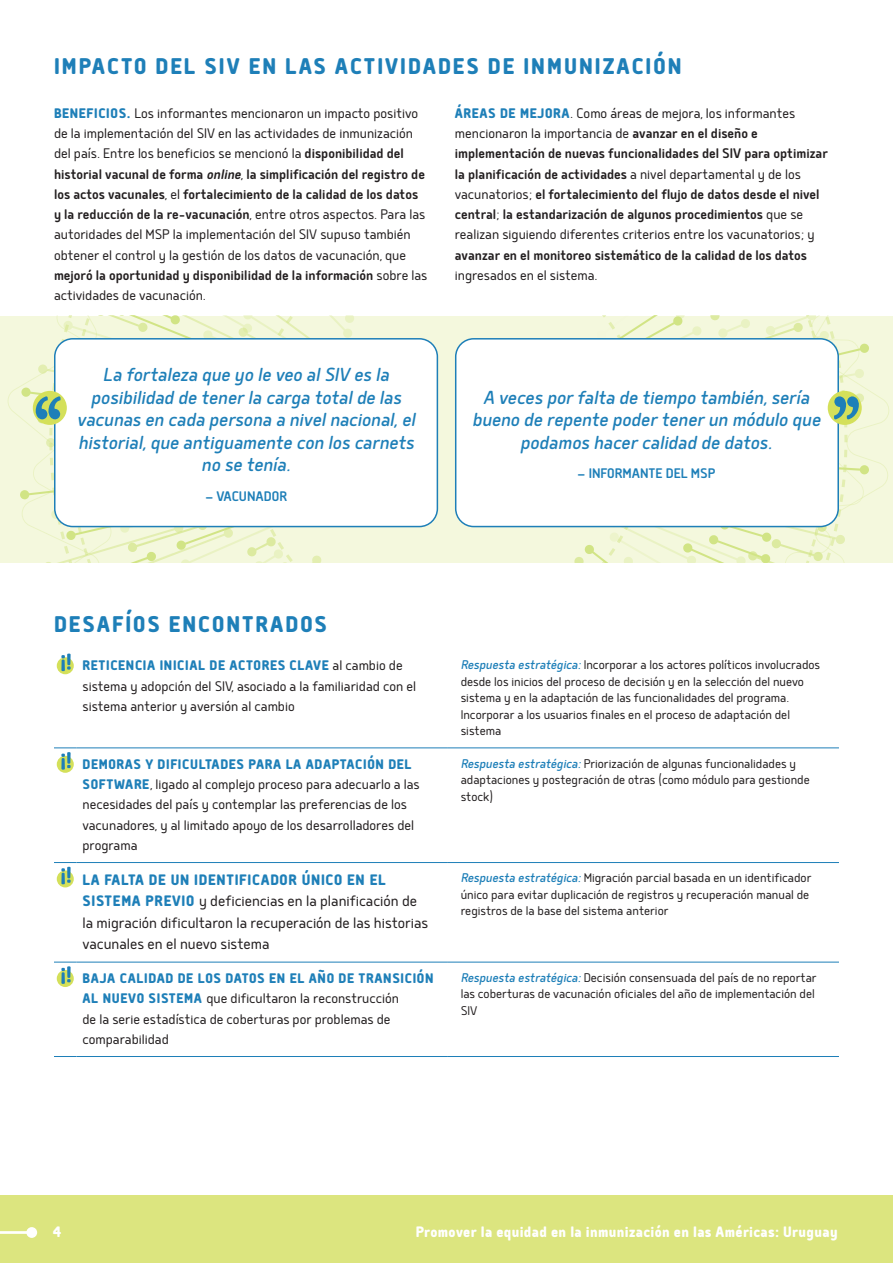
<style>
.page{position:relative;width:893px;height:1263px;background:#fff}
.page>*{position:absolute;margin:0;border:0;box-sizing:border-box;transform-origin:0 0}
.t1{font:800 27px "Delm";letter-spacing:.075em;color:#1e7fb8}
.Quote_text{font:italic 22.5px/22.5px "Delm";color:#1e7fb8;text-align:center}
.List_Paragraph{font:300 18px/21.6px "Delm";color:#231f20}
.t2{font:800 18px "Delm";letter-spacing:.02em;color:#fff}
.Paragraph_Style_1{font:300 16.5px/20.2px "Delm";color:#231f20}
.List_Paragraph-2{font:300 16.5px/20.2px "Delm";color:#231f20}
.Paragraph_Style_1-2{font:500 16.5px/20.2px "Delm";color:#231f20}
.Quote_Attribution{font:500 16.5px "Delm";color:#1e7fb8}
.List_Paragraph-3{font:300 15px/16.5px "Delm";color:#231f20}
.s1{font-weight:800;color:#1e7fb8}
.s2{font-weight:500}
.s3{font-weight:500;font-style:italic}
.s4{font-weight:300}
.s5{font-weight:400;font-style:italic;color:#1e7fb8}
</style>
<div class="page">
<div style="left:0;top:1195px;width:893px;height:68px;background:#dce57f"></div>
<hr style="left:0;top:1231px;width:32px;height:3px;background:#fff">
<div style="left:26px;top:1227px;width:11px;height:11px;background:#fff;border-radius:50%"></div>
<div style="left:8px;top:316px;width:881px;height:246px;background:#f4f8dd"></div>
<svg style="left:354px;top:316px;width:218px;height:246px;background:#e9f1db"></svg>
<div style="left:456px;top:339px;width:382px;height:187px;background:#fff;border-radius:18px"></div>
<div style="left:55px;top:339px;width:382px;height:187px;background:#fff;border-radius:18px"></div>
<svg style="left:572px;top:316px;width:297px;height:246px"></svg>
<svg style="left:20px;top:316px;width:334px;height:246px"></svg>
<svg style="left:54px;top:747px;width:23px;height:1px"></svg>
<hr style="left:77px;top:747px;width:371px;height:1px;background:#1e7fb8">
<hr style="left:448px;top:747px;width:391px;height:1px;background:#1e7fb8">
<hr style="left:77px;top:862px;width:371px;height:1px;background:#1e7fb8">
<hr style="left:448px;top:862px;width:391px;height:1px;background:#1e7fb8">
<hr style="left:77px;top:962px;width:371px;height:1px;background:#1e7fb8">
<hr style="left:448px;top:962px;width:391px;height:1px;background:#1e7fb8">
<svg style="left:54px;top:1056px;width:23px;height:1px"></svg>
<hr style="left:77px;top:1056px;width:371px;height:1px;background:#1e7fb8">
<hr style="left:448px;top:1056px;width:391px;height:1px;background:#1e7fb8">
<div style="left:57px;top:657px;width:17px;height:17px;background:#d4e05a;border-radius:50%"></div>
<svg style="left:67px;top:654px;width:4px;height:11px"></svg>
<svg style="left:67px;top:666px;width:4px;height:4px"></svg>
<svg style="left:61px;top:660px;width:4px;height:11px"></svg>
<svg style="left:61px;top:655px;width:4px;height:3px"></svg>
<div style="left:57px;top:756px;width:17px;height:17px;background:#d4e05a;border-radius:50%"></div>
<svg style="left:67px;top:752px;width:4px;height:12px"></svg>
<svg style="left:67px;top:765px;width:4px;height:3px"></svg>
<svg style="left:61px;top:758px;width:4px;height:12px"></svg>
<svg style="left:61px;top:754px;width:4px;height:3px"></svg>
<svg style="left:57px;top:870px;width:17px;height:17px"></svg>
<svg style="left:67px;top:867px;width:4px;height:11px"></svg>
<svg style="left:67px;top:879px;width:4px;height:4px"></svg>
<svg style="left:61px;top:873px;width:4px;height:11px"></svg>
<svg style="left:54px;top:862px;width:23px;height:9px"></svg>
<div style="left:57px;top:970px;width:17px;height:17px;background:#d4e05a;border-radius:50%"></div>
<svg style="left:67px;top:966px;width:4px;height:12px"></svg>
<svg style="left:67px;top:979px;width:4px;height:3px"></svg>
<svg style="left:61px;top:972px;width:4px;height:12px"></svg>
<svg style="left:54px;top:962px;width:23px;height:9px"></svg>
<h1 class="t1" style="left:54px;top:50px;width:629px">IMPACTO DEL SIV EN LAS ACTIVIDADES DE INMUNIZACIÓN</h1>
<p class="Paragraph_Style_1" style="left:54px;top:102px;width:375px"><span class="s1">BENEFICIOS.</span> Los informantes mencionaron un impacto positivo de la implementación del SIV en las actividades de inmunización del país. Entre los beneficios se mencionó la <span class="s2">disponibilidad del historial vacunal de forma</span> <span class="s3">online</span>, <span class="s2">la simplificación del registro de los actos vacunales</span>, el <span class="s2">fortalecimiento de la calidad de los datos y la reducción de la re-vacunación</span>, entre otros aspectos. Para las autoridades del MSP la implementación del SIV supuso también obtener el control y la gestión de los datos de vacunación, que <span class="s2">mejoró la oportunidad y disponibilidad de la información</span> sobre las actividades de vacunación.</p>
<p class="Paragraph_Style_1-2" style="left:455px;top:102px;width:374px"><span class="s1">ÁREAS DE MEJORA</span><span class="s4">. Como áreas de mejora, los informantes mencionaron la importancia de</span> avanzar en el diseño e implementación de nuevas funcionalidades del SIV para optimizar la planificación de actividades <span class="s4">a nivel departamental y de los vacunatorios;</span> el fortalecimiento del flujo de datos desde el nivel central<span class="s4">;</span> la estandarización de algunos procedimientos <span class="s4">que se realizan siguiendo diferentes criterios entre los vacunatorios; y </span>avanzar en el monitoreo sistemático de la calidad de los datos <span class="s4">ingresados en el sistema.</span></p>
<p class="Quote_text" style="left:77px;top:362px;width:340px">La fortaleza que yo le veo al SIV es la posibilidad de tener la carga total de las vacunas en cada persona a nivel nacional, el historial, que antiguamente con los carnets no se tenía.</p>
<p class="Quote_Attribution" style="left:205px;top:486px;width:84px">— VACUNADOR</p>
<p class="Quote_text" style="left:472px;top:385px;width:350px">A veces por falta de tiempo también, sería bueno de repente poder tener un módulo que podamos hacer calidad de datos.</p>
<p class="Quote_Attribution" style="left:577px;top:464px;width:140px">— INFORMANTE DEL MSP</p>
<h1 class="t1" style="left:54px;top:607px;width:274px">DESAFÍOS ENCONTRADOS</h1>
<p class="List_Paragraph-2" style="left:83px;top:654px;width:335px"><span class="s1">RETICENCIA INICIAL DE ACTORES CLAVE</span> al cambio de sistema y adopción del SIV, asociado a la familiaridad con el sistema anterior y aversión al cambio</p>
<p class="List_Paragraph-3" style="left:461px;top:656px;width:361px"><span class="s5">Respuesta estratégica:</span> Incorporar a los actores políticos involucrados desde los inicios del proceso de decisión y en la selección del nuevo sistema y en la adaptación de las funcionalidades del programa.<br>Incorporar a los usuarios finales en el proceso de adaptación del sistema</p>
<p class="List_Paragraph-2" style="left:83px;top:753px;width:339px"><span class="s1">DEMORAS Y DIFICULTADES PARA LA ADAPTACIÓN DEL SOFTWARE</span>, ligado al complejo proceso para adecuarlo a las necesidades del país y contemplar las preferencias de los vacunadores, y al limitado apoyo de los desarrolladores del programa</p>
<p class="List_Paragraph-3" style="left:461px;top:754px;width:351px"><span class="s5">Respuesta estratégica:</span> Priorización de algunas funcionalidades y adaptaciones y postegración de otras (como módulo para gestionde stock)</p>
<p class="List_Paragraph" style="left:83px;top:868px;width:347px"><span class="s1">LA FALTA DE UN IDENTIFICADOR ÚNICO EN EL SISTEMA PREVIO</span> y deficiencias en la planificación de la migración dificultaron la recuperación de las historias vacunales en el nuevo sistema</p>
<p class="List_Paragraph-3" style="left:461px;top:869px;width:352px"><span class="s5">Respuesta estratégica:</span> Migración parcial basada en un identificador único para evitar duplicación de registros y recuperación manual de registros de la base del sistema anterior</p>
<p class="List_Paragraph-2" style="left:83px;top:967px;width:352px"><span class="s1">BAJA CALIDAD DE LOS DATOS EN EL AÑO DE TRANSICIÓN AL NUEVO SISTEMA</span> que dificultaron la reconstrucción<br>de la serie estadística de coberturas por problemas de comparabilidad</p>
<p class="List_Paragraph-3" style="left:461px;top:968px;width:357px"><span class="s5">Respuesta estratégica:</span> Decisión consensuada del país de no reportar las coberturas de vacunación oficiales del año de implementación del<br>SIV</p>
<p class="t2" style="left:53px;top:1220px;width:10px">4</p>
<p class="t2" style="left:416px;top:1220px;width:423px">Promover la equidad en la inmunización en las Américas: Uruguay</p>
</div>
